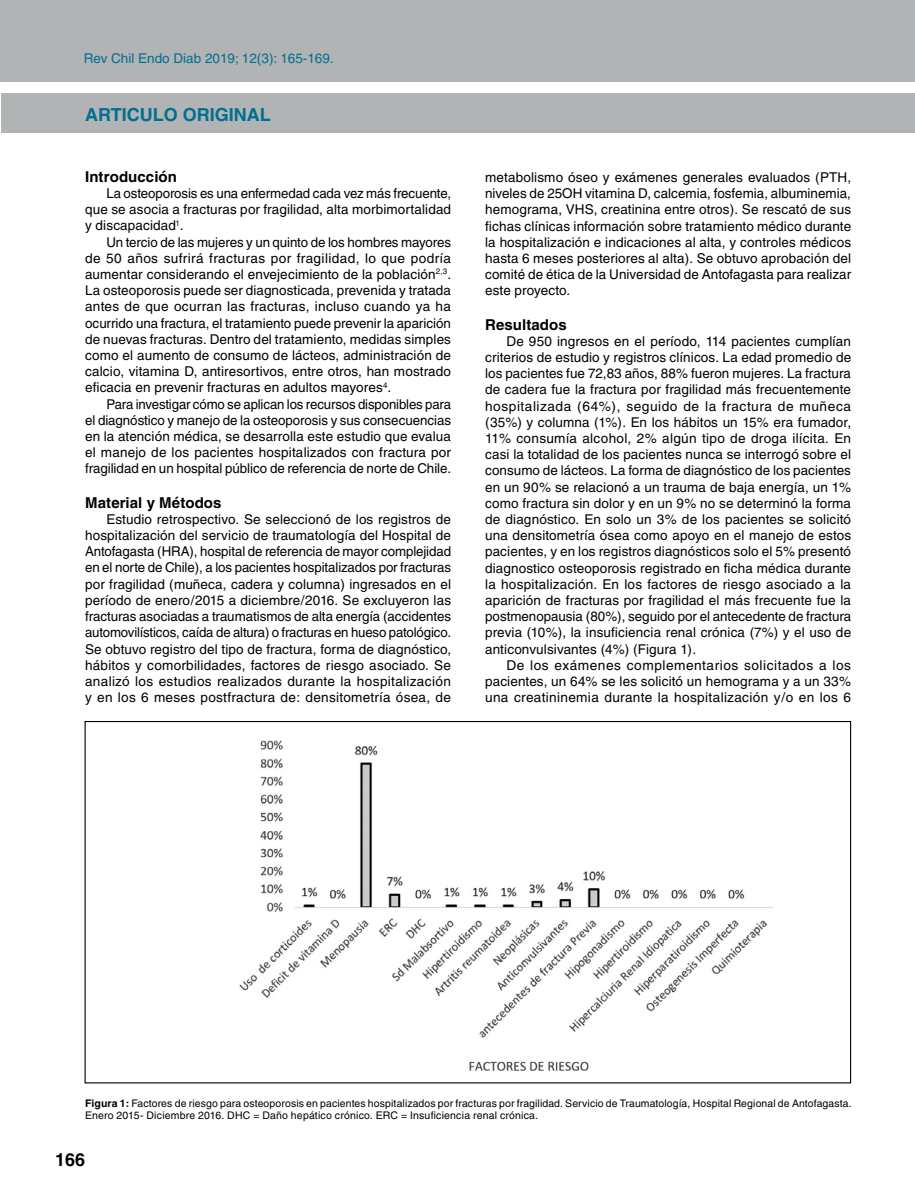
<style>
.page{position:relative;width:915px;height:1191px;background:#fff}
.page>*{position:absolute;margin:0;border:0;box-sizing:border-box;transform-origin:0 0}
.t1{font:700 18px "Helvetica";color:#00708f}
.t2{font:700 18px "Helvetica";color:#000}
.t3{font:700 15px "Helvetica";letter-spacing:.005em;color:#000}
.t4{font:13.5px/16.2px "Helvetica";letter-spacing:.01em;color:#000;text-align:justify}
.t5{font:13.5px "Helvetica";color:#00708f}
.t6{font:10.5px/12.6px "Helvetica";letter-spacing:.015em;color:#000}
.s1{font-weight:700}
</style>
<div class="page">
<div style="left:0;top:0;width:914px;height:81px;background:#b1b3b4"></div>
<div style="left:1px;top:93px;width:913px;height:40px;background:#b1b3b4"></div>
<img style="left:239px;top:740px;width:533px;height:330px">
<p class="t5" style="left:84px;top:51px;width:251px">Rev Chil Endo Diab 2019; 12(3): 165-169.</p>
<h1 class="t1" style="left:85px;top:104px;width:187px">ARTICULO ORIGINAL</h1>
<p class="t3" style="left:85px;top:167px;width:93px">Introducción</p>
<p class="t4" style="left:85px;top:185px;width:367px;text-indent:21px">La osteoporosis es una enfermedad cada vez más frecuente, que se asocia a fracturas por fragilidad, alta morbimortalidad y discapacidad<sup>1</sup>.</p>
<p class="t4" style="left:85px;top:234px;width:367px;text-indent:21px">Un tercio de las mujeres y un quinto de los hombres mayores de 50 años sufrirá fracturas por fragilidad, lo que podría aumentar considerando el envejecimiento de la población<sup>2,3</sup>.<br>La osteoporosis puede ser diagnosticada, prevenida y tratada antes de que ocurran las fracturas, incluso cuando ya ha ocurrido una fractura, el tratamiento puede prevenir la aparición de nuevas fracturas. Dentro del tratamiento, medidas simples como el aumento de consumo de lácteos, administración de calcio, vitamina D, antiresortivos, entre otros, han mostrado eficacia en prevenir fracturas en adultos mayores<sup>4</sup>.</p>
<p class="t4" style="left:85px;top:396px;width:367px;text-indent:21px">Para investigar cómo se aplican los recursos disponibles para el diagnóstico y manejo de la osteoporosis y sus consecuencias en la atención médica, se desarrolla este estudio que evalua el manejo de los pacientes hospitalizados con fractura por fragilidad en un hospital público de referencia de norte de Chile.</p>
<p class="t3" style="left:85px;top:493px;width:138px">Material y Métodos</p>
<p class="t4" style="left:85px;top:511px;width:367px;text-indent:21px">Estudio retrospectivo. Se seleccionó de los registros de hospitalización del servicio de traumatología del Hospital de Antofagasta (HRA), hospital de referencia de mayor complejidad en el norte de Chile), a los pacientes hospitalizados por fracturas por fragilidad (muñeca, cadera y columna) ingresados en el período de enero/2015 a diciembre/2016. Se excluyeron las fracturas asociadas a traumatismos de alta energía (accidentes automovilísticos, caída de altura) o fracturas en hueso patológico.<br>Se obtuvo registro del tipo de fractura, forma de diagnóstico, hábitos y comorbilidades, factores de riesgo asociado. Se analizó los estudios realizados durante la hospitalización y en los 6 meses postfractura de: densitometría ósea, de</p>
<p class="t4" style="left:485px;top:169px;width:367px">metabolismo óseo y exámenes generales evaluados (PTH, niveles de 25OH vitamina D, calcemia, fosfemia, albuminemia, hemograma, VHS, creatinina entre otros). Se rescató de sus fichas clínicas información sobre tratamiento médico durante la hospitalización e indicaciones al alta, y controles médicos hasta 6 meses posteriores al alta). Se obtuvo aprobación del comité de ética de la Universidad de Antofagasta para realizar este proyecto.</p>
<p class="t3" style="left:485px;top:315px;width:83px">Resultados</p>
<p class="t4" style="left:485px;top:333px;width:367px;text-indent:21px">De 950 ingresos en el período, 114 pacientes cumplían criterios de estudio y registros clínicos. La edad promedio de los pacientes fue 72,83 años, 88% fueron mujeres. La fractura de cadera fue la fractura por fragilidad más frecuentemente hospitalizada (64%), seguido de la fractura de muñeca (35%) y columna (1%). En los hábitos un 15% era fumador, 11% consumía alcohol, 2% algún tipo de droga ilícita. En casi la totalidad de los pacientes nunca se interrogó sobre el consumo de lácteos. La forma de diagnóstico de los pacientes en un 90% se relacionó a un trauma de baja energía, un 1% como fractura sin dolor y en un 9% no se determinó la forma de diagnóstico. En solo un 3% de los pacientes se solicitó una densitometría ósea como apoyo en el manejo de estos pacientes, y en los registros diagnósticos solo el 5% presentó diagnostico osteoporosis registrado en ficha médica durante la hospitalización. En los factores de riesgo asociado a la aparición de fracturas por fragilidad el más frecuente fue la postmenopausia (80%), seguido por el antecedente de fractura previa (10%), la insuficiencia renal crónica (7%) y el uso de anticonvulsivantes (4%) (Figura 1).</p>
<p class="t4" style="left:485px;top:657px;width:367px;text-indent:21px">De los exámenes complementarios solicitados a los pacientes, un 64% se les solicitó un hemograma y a un 33% una creatininemia durante la hospitalización y/o en los 6</p>
<p class="t6" style="left:85px;top:1096px;width:767px"><span class="s1">Figura 1:</span> Factores de riesgo para osteoporosis en pacientes hospitalizados por fracturas por fragilidad. Servicio de Traumatología, Hospital Regional de Antofagasta.<br>Enero 2015- Diciembre 2016. DHC = Daño hepático crónico. ERC = Insuficiencia renal crónica.</p>
<h1 class="t2" style="left:55px;top:1148px;width:31px">166</h1>
</div>
